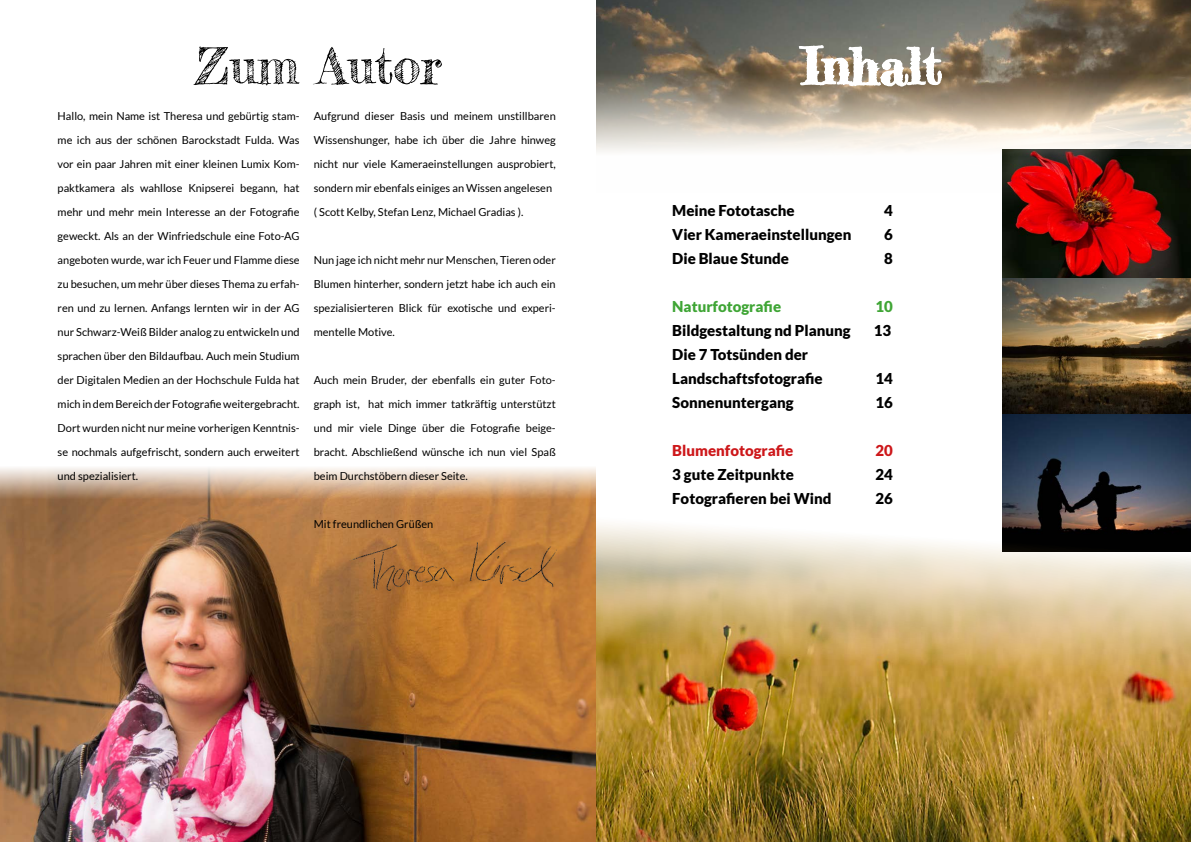
<style>
.page{position:relative;width:1191px;height:842px;background:#fff}
.page>*{position:absolute;margin:0;border:0;box-sizing:border-box;transform-origin:0 0}
.t1{font:50px "Frederickathe Great";color:#000}
.t2{font:900 15px/24px "Lato";color:#000}
.t3{font:900 15px "Lato";color:#cd171a}
.t4{font:900 15px "Lato";color:#3fa535}
.t5{font:11px/24px "Lato";color:#000;text-align:justify}
</style>
<div class="page">
<img style="left:1002px;top:192px;width:189px;height:299px">
<img style="left:596px;top:0;width:595px;height:192px">
<img style="left:595px;top:491px;width:596px;height:351px">
<svg style="left:757px;top:0;width:238px;height:102px;background:#8d877a"></svg>
<img style="left:0;top:468px;width:595px;height:374px">
<img style="left:349px;top:542px;width:214px;height:51px">
<h1 class="t1" style="left:196px;top:35px;width:247px">Zum Autor</h1>
<p class="t5" style="left:58px;top:104px;width:243px">Hallo, mein Name ist Theresa und gebürtig stam&shy;me ich aus der schönen Barockstadt Fulda. Was vor ein paar Jahren mit einer kleinen Lumix Kom&shy;paktkamera als wahllose Knipserei begann, hat mehr und mehr mein Interesse an der Fotografie geweckt. Als an der Winfriedschule eine Foto-AG angeboten wurde, war ich Feuer und Flamme diese zu besuchen, um mehr über dieses Thema zu erfah&shy;ren und zu lernen. Anfangs lernten wir in der AG nur Schwarz-Weiß Bilder analog zu entwickeln und sprachen über den Bildaufbau. Auch mein Studium der Digitalen Medien an der Hochschule Fulda hat mich in dem Bereich der Fotografie weitergebracht.<br>Dort wurden nicht nur meine vorherigen Kenntnis&shy;se nochmals aufgefrischt, sondern auch erweitert und spezialisiert.</p>
<p class="t5" style="left:314px;top:104px;width:243px;text-align:left">Aufgrund dieser Basis und meinem unstillbaren Wissenshunger, habe ich über die Jahre hinweg nicht nur viele Kameraeinstellungen ausprobiert, sondern mir ebenfals einiges an Wissen angelesen ( Scott Kelby, Stefan Lenz, Michael Gradias ).</p>
<p class="t5" style="left:314px;top:248px;width:243px">Nun jage ich nicht mehr nur Menschen, Tieren oder Blumen hinterher, sondern jetzt habe ich auch ein spezialisierteren Blick für exotische und experi&shy;mentelle Motive.</p>
<p class="t5" style="left:314px;top:368px;width:243px">Auch mein Bruder, der ebenfalls ein guter Foto&shy;graph ist, hat mich immer tatkräftig unterstützt und mir viele Dinge über die Fotografie beige&shy;bracht. Abschließend wünsche ich nun viel Spaß beim Durchstöbern dieser Seite.</p>
<p class="t5" style="left:314px;top:512px;width:121px">Mit freundlichen Grüßen</p>
<h2 class="t2" style="left:672px;top:198px;width:124px">Meine Fototasche</h2>
<h2 class="t2" style="left:884px;top:198px;width:10px">4</h2>
<h2 class="t2" style="left:672px;top:222px;width:181px">Vier Kameraeinstellungen</h2>
<h2 class="t2" style="left:884px;top:222px;width:10px">6</h2>
<h2 class="t2" style="left:672px;top:246px;width:118px">Die Blaue Stunde</h2>
<h2 class="t2" style="left:884px;top:246px;width:10px">8</h2>
<h2 class="t4" style="left:672px;top:298px;width:110px">Naturfotografie</h2>
<h2 class="t4" style="left:875px;top:298px;width:19px">10</h2>
<h2 class="t2" style="left:672px;top:318px;width:180px">Bildgestaltung nd Planung</h2>
<h2 class="t2" style="left:874px;top:318px;width:19px">13</h2>
<h2 class="t2" style="left:672px;top:342px;width:152px">Die 7 Totsünden der<br>Landschaftsfotografie</h2>
<h2 class="t2" style="left:875px;top:366px;width:19px">14</h2>
<h2 class="t2" style="left:672px;top:390px;width:123px">Sonnenuntergang</h2>
<h2 class="t2" style="left:875px;top:390px;width:19px">16</h2>
<h2 class="t3" style="left:672px;top:442px;width:123px">Blumenfotografie</h2>
<h2 class="t3" style="left:875px;top:442px;width:19px">20</h2>
<h2 class="t2" style="left:672px;top:462px;width:123px">3 gute Zeitpunkte</h2>
<h2 class="t2" style="left:875px;top:462px;width:19px">24</h2>
<h2 class="t2" style="left:672px;top:486px;width:161px">Fotografieren bei Wind</h2>
<h2 class="t2" style="left:875px;top:486px;width:19px">26</h2>
</div>
